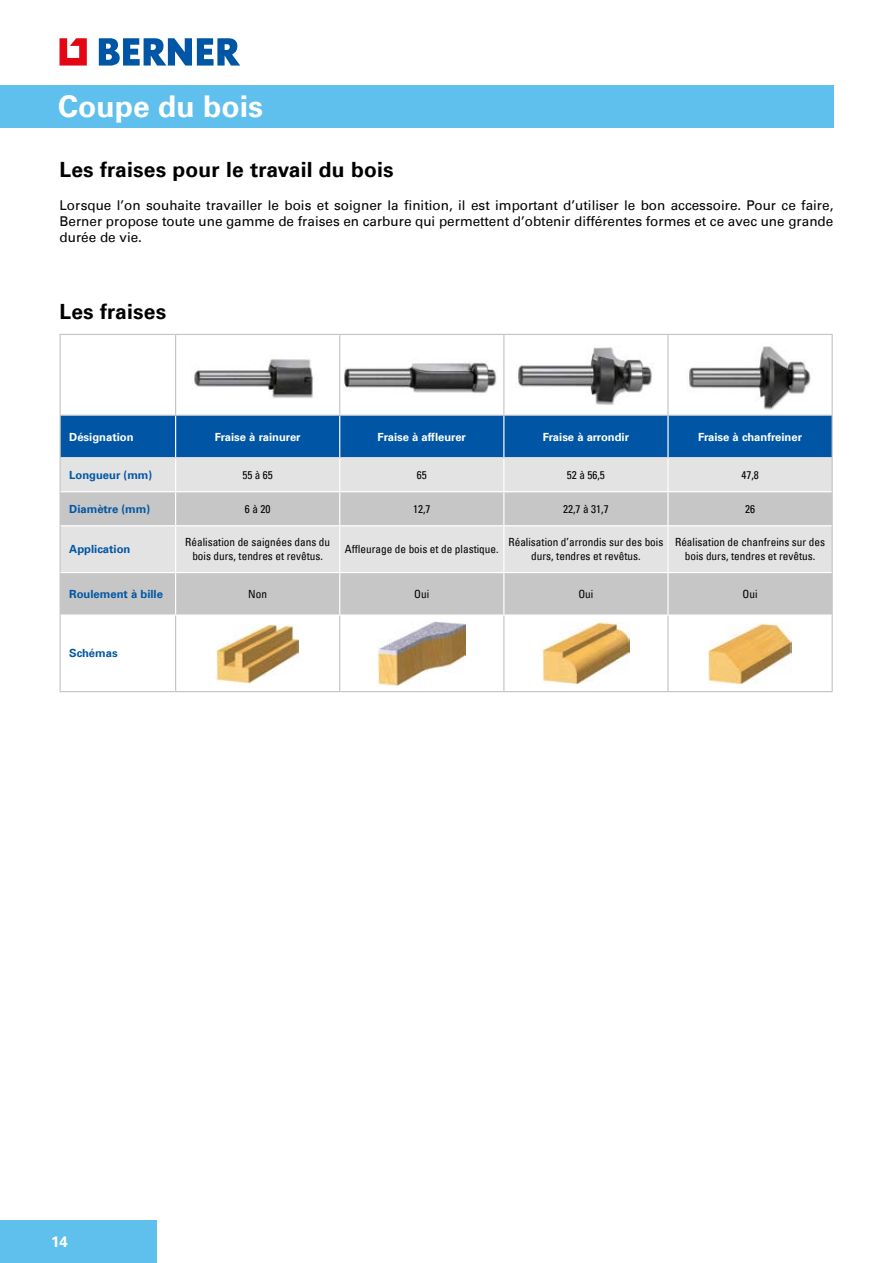
<style>
.page{position:relative;width:893px;height:1263px;background:#fff}
.page>*{position:absolute;margin:0;border:0;box-sizing:border-box;transform-origin:0 0}
.t1{font:700 30px "Univers LT";color:#fff}
.t2{font:700 21px "Univers LT";letter-spacing:.01em;color:#000}
.t3{font:700 15px "Univers LT";color:#fff}
.t4{font:13.5px/16.2px "Univers LT";color:#000;text-align:justify}
.t5{font:condensed 11.25px/13.5px "Univers LT";color:#000;text-align:center}
.t6{font:700 11.25px "Univers LT";color:#fff}
.t7{font:700 11.25px "Univers LT";color:#0056a4}
</style>
<div class="page">
<svg style="left:99px;top:38px;width:141px;height:28px"></svg>
<svg style="left:60px;top:38px;width:27px;height:28px"></svg>
<div style="left:0;top:1220px;width:157px;height:43px;background:#5fbfed"></div>
<div style="left:0;top:85px;width:833px;height:43px;background:#5fbfed"></div>
<div style="left:61px;top:416px;width:771px;height:41px;background:#0056a4"></div>
<div style="left:61px;top:458px;width:771px;height:33px;background:#e3e3e3"></div>
<svg style="left:61px;top:492px;width:771px;height:122px;background:#d1d1d1"></svg>
<hr style="left:60px;top:334px;width:116px;height:1px;background:#c6c6c6">
<hr style="left:60px;top:335px;width:1px;height:80px;background:#c6c6c6">
<hr style="left:176px;top:334px;width:164px;height:1px;background:#c6c6c6">
<hr style="left:175px;top:335px;width:1px;height:80px;background:#c6c6c6">
<hr style="left:340px;top:334px;width:164px;height:1px;background:#c6c6c6">
<hr style="left:339px;top:335px;width:1px;height:80px;background:#c6c6c6">
<hr style="left:504px;top:334px;width:164px;height:1px;background:#c6c6c6">
<hr style="left:503px;top:335px;width:1px;height:80px;background:#c6c6c6">
<hr style="left:668px;top:334px;width:165px;height:1px;background:#c6c6c6">
<hr style="left:667px;top:335px;width:2px;height:80px;background:#c6c6c6">
<hr style="left:832px;top:335px;width:1px;height:80px;background:#c6c6c6">
<hr style="left:60px;top:415px;width:116px;height:1px;background:#c6c6c6">
<hr style="left:60px;top:416px;width:1px;height:42px;background:#c6c6c6">
<hr style="left:176px;top:415px;width:164px;height:1px;background:#c6c6c6">
<hr style="left:340px;top:415px;width:164px;height:1px;background:#c6c6c6">
<hr style="left:504px;top:415px;width:164px;height:1px;background:#c6c6c6">
<hr style="left:668px;top:415px;width:165px;height:1px;background:#c6c6c6">
<hr style="left:832px;top:416px;width:1px;height:42px;background:#c6c6c6">
<hr style="left:60px;top:458px;width:1px;height:34px;background:#c6c6c6">
<hr style="left:832px;top:458px;width:1px;height:34px;background:#c6c6c6">
<hr style="left:60px;top:492px;width:1px;height:34px;background:#c6c6c6">
<hr style="left:832px;top:492px;width:1px;height:34px;background:#c6c6c6">
<hr style="left:60px;top:526px;width:1px;height:46px;background:#c6c6c6">
<hr style="left:832px;top:526px;width:1px;height:46px;background:#c6c6c6">
<hr style="left:60px;top:572px;width:1px;height:43px;background:#c6c6c6">
<hr style="left:832px;top:572px;width:1px;height:43px;background:#c6c6c6">
<hr style="left:60px;top:615px;width:1px;height:76px;background:#c6c6c6">
<hr style="left:832px;top:615px;width:1px;height:76px;background:#c6c6c6">
<hr style="left:60px;top:691px;width:116px;height:1px;background:#c6c6c6">
<hr style="left:176px;top:691px;width:164px;height:1px;background:#c6c6c6">
<hr style="left:340px;top:691px;width:164px;height:1px;background:#c6c6c6">
<hr style="left:504px;top:691px;width:164px;height:1px;background:#c6c6c6">
<hr style="left:668px;top:691px;width:165px;height:1px;background:#c6c6c6">
<hr style="left:175px;top:416px;width:1px;height:41px;background:#fff">
<hr style="left:339px;top:416px;width:1px;height:41px;background:#fff">
<hr style="left:503px;top:416px;width:1px;height:41px;background:#fff">
<hr style="left:667px;top:416px;width:2px;height:41px;background:#fff">
<hr style="left:175px;top:458px;width:1px;height:33px;background:#fff">
<hr style="left:339px;top:458px;width:1px;height:33px;background:#fff">
<hr style="left:503px;top:458px;width:1px;height:33px;background:#fff">
<hr style="left:667px;top:458px;width:2px;height:33px;background:#fff">
<hr style="left:175px;top:492px;width:1px;height:33px;background:#fff">
<hr style="left:339px;top:492px;width:1px;height:33px;background:#fff">
<hr style="left:503px;top:492px;width:1px;height:33px;background:#fff">
<hr style="left:667px;top:492px;width:2px;height:33px;background:#fff">
<hr style="left:61px;top:525px;width:115px;height:1px;background:#fff">
<hr style="left:176px;top:525px;width:164px;height:1px;background:#fff">
<hr style="left:175px;top:526px;width:1px;height:46px;background:#fff">
<hr style="left:340px;top:525px;width:164px;height:1px;background:#fff">
<hr style="left:339px;top:526px;width:1px;height:46px;background:#fff">
<hr style="left:504px;top:525px;width:164px;height:1px;background:#fff">
<hr style="left:503px;top:526px;width:1px;height:46px;background:#fff">
<hr style="left:668px;top:525px;width:164px;height:1px;background:#fff">
<hr style="left:667px;top:526px;width:2px;height:46px;background:#fff">
<hr style="left:61px;top:572px;width:115px;height:1px;background:#fff">
<hr style="left:176px;top:572px;width:164px;height:1px;background:#fff">
<hr style="left:175px;top:573px;width:1px;height:41px;background:#fff">
<hr style="left:340px;top:572px;width:164px;height:1px;background:#fff">
<hr style="left:339px;top:573px;width:1px;height:41px;background:#fff">
<hr style="left:504px;top:572px;width:164px;height:1px;background:#fff">
<hr style="left:503px;top:573px;width:1px;height:41px;background:#fff">
<hr style="left:668px;top:572px;width:164px;height:1px;background:#fff">
<hr style="left:667px;top:573px;width:2px;height:41px;background:#fff">
<hr style="left:61px;top:457px;width:115px;height:1px;background:#e3e3e3">
<hr style="left:176px;top:457px;width:164px;height:1px;background:#e3e3e3">
<hr style="left:340px;top:457px;width:164px;height:1px;background:#e3e3e3">
<hr style="left:504px;top:457px;width:164px;height:1px;background:#e3e3e3">
<hr style="left:668px;top:457px;width:164px;height:1px;background:#e3e3e3">
<hr style="left:175px;top:616px;width:1px;height:75px;background:#c6c6c6">
<hr style="left:339px;top:616px;width:1px;height:75px;background:#c6c6c6">
<hr style="left:503px;top:616px;width:1px;height:75px;background:#c6c6c6">
<hr style="left:667px;top:616px;width:2px;height:75px;background:#c6c6c6">
<img style="left:192px;top:359px;width:122px;height:39px">
<img style="left:344px;top:362px;width:153px;height:31px">
<img style="left:518px;top:347px;width:134px;height:58px">
<img style="left:687px;top:344px;width:124px;height:66px">
<img style="left:216px;top:624px;width:83px;height:58px">
<img style="left:378px;top:621px;width:88px;height:64px">
<img style="left:543px;top:623px;width:86px;height:61px">
<img style="left:708px;top:623px;width:84px;height:60px">
<h1 class="t1" style="left:58px;top:89px;width:207px">Coupe du bois</h1>
<h2 class="t2" style="left:60px;top:157px;width:336px">Les fraises pour le travail du bois</h2>
<p class="t4" style="left:60px;top:197px;width:775px">Lorsque l’on souhaite travailler le bois et soigner la finition, il est important d’utiliser le bon accessoire. Pour ce faire, Berner propose toute une gamme de fraises en carbure qui permettent d’obtenir différentes formes et ce avec une grande durée de vie.</p>
<h2 class="t2" style="left:60px;top:299px;width:108px">Les fraises</h2>
<p class="t6" style="left:69px;top:430px;width:66px">Désignation</p>
<p class="t6" style="left:215px;top:430px;width:87px">Fraise à rainurer</p>
<p class="t6" style="left:378px;top:430px;width:90px">Fraise à affleurer</p>
<p class="t6" style="left:543px;top:430px;width:88px">Fraise à arrondir</p>
<p class="t6" style="left:698px;top:430px;width:106px">Fraise à chanfreiner</p>
<p class="t7" style="left:69px;top:468px;width:85px">Longueur (mm)</p>
<p class="t5" style="left:242px;top:468px;width:32px">55 à 65</p>
<p class="t5" style="left:417px;top:468px;width:11px">65</p>
<p class="t5" style="left:567px;top:468px;width:40px">52 à 56,5</p>
<p class="t5" style="left:741px;top:468px;width:19px">47,8</p>
<p class="t7" style="left:69px;top:502px;width:82px">Diamètre (mm)</p>
<p class="t5" style="left:245px;top:502px;width:27px">6 à 20</p>
<p class="t5" style="left:413px;top:502px;width:19px">12,7</p>
<p class="t5" style="left:563px;top:502px;width:47px">22,7 à 31,7</p>
<p class="t5" style="left:745px;top:502px;width:11px">26</p>
<p class="t7" style="left:69px;top:543px;width:63px">Application</p>
<p class="t5" style="left:185px;top:536px;width:146px">Réalisation de saignées dans du bois durs, tendres et revêtus.</p>
<p class="t5" style="left:345px;top:542px;width:155px">Affleurage de bois et de plastique.</p>
<p class="t5" style="left:508px;top:536px;width:156px">Réalisation d’arrondis sur des bois durs, tendres et revêtus.</p>
<p class="t5" style="left:675px;top:536px;width:151px">Réalisation de chanfreins sur des bois durs, tendres et revêtus.</p>
<p class="t7" style="left:69px;top:587px;width:95px">Roulement à bille</p>
<p class="t5" style="left:248px;top:587px;width:20px">Non</p>
<p class="t5" style="left:414px;top:587px;width:16px">Oui</p>
<p class="t5" style="left:578px;top:587px;width:16px">Oui</p>
<p class="t5" style="left:743px;top:587px;width:16px">Oui</p>
<p class="t7" style="left:69px;top:647px;width:50px">Schémas</p>
<h3 class="t3" style="left:51px;top:1233px;width:18px">14</h3>
</div>
